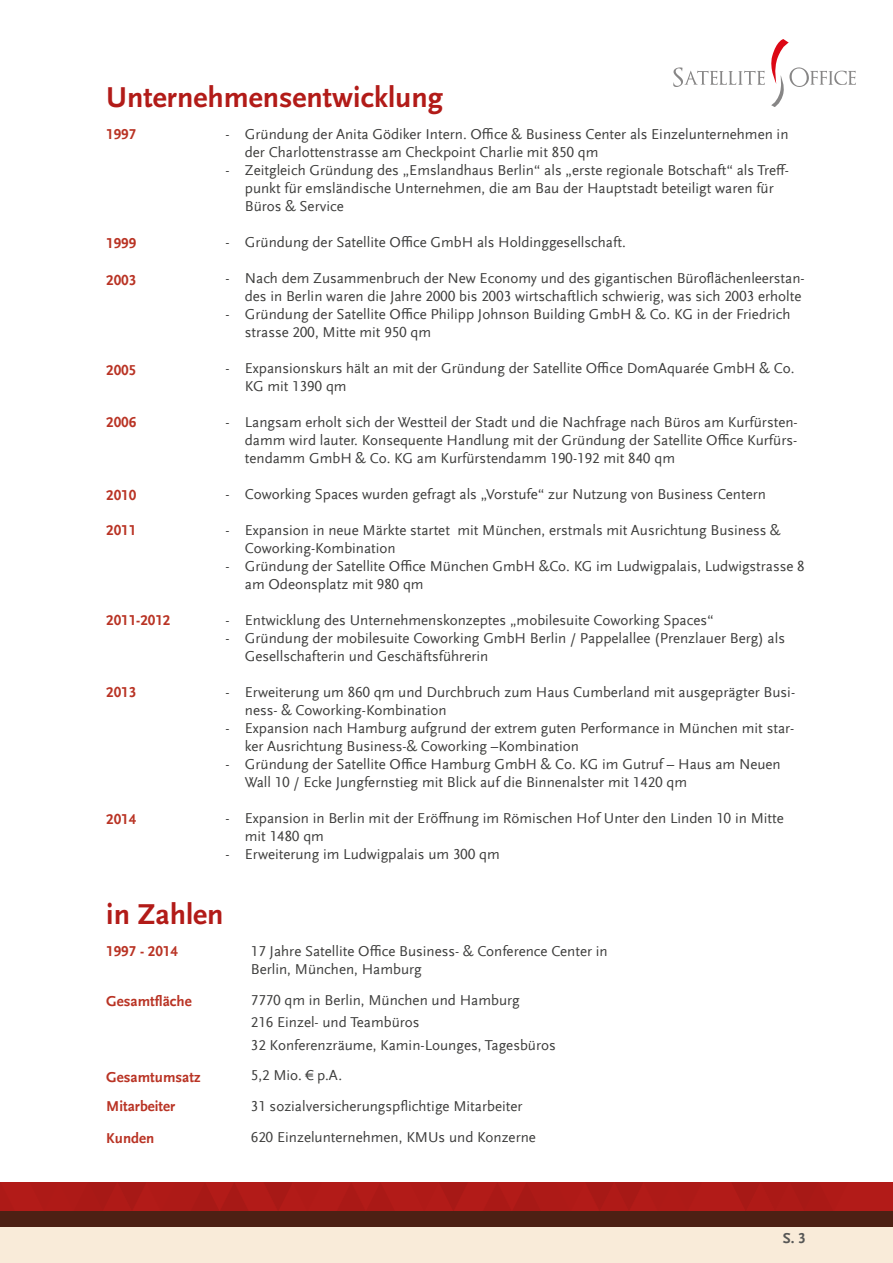
<style>
.page{position:relative;width:893px;height:1263px;background:#fff}
.page>*{position:absolute;margin:0;border:0;box-sizing:border-box;transform-origin:0 0}
.t1{font:700 30px "Scala Sans OT";color:#b21b18}
.t2{font:15px/18px "Scala Sans Offc";color:#3c3c3b}
.t3{font:700 15px/29px "Scala Sans Offc";color:#b93324}
.t4{font:700 15px "Scala Sans Offc";color:#575756}
</style>
<div class="page">
<div style="left:0;top:1182px;width:893px;height:59px;background:#b21b18"></div>
<div style="left:0;top:1226px;width:893px;height:37px;background:#f9ebd9"></div>
<div style="left:0;top:1211px;width:893px;height:15px;background:#4d2014"></div>
<svg style="left:673px;top:39px;width:183px;height:68px"></svg>
<h1 class="t1" style="left:106px;top:81px;width:338px">Unternehmensentwicklung</h1>
<p class="t2" style="left:245px;top:126px;width:545px;text-indent:-20px">- Gründung der Anita Gödiker Intern. Office &amp; Business Center als Einzelunternehmen in der Charlottenstrasse am Checkpoint Charlie mit 850 qm</p>
<p class="t2" style="left:245px;top:162px;width:546px;text-indent:-20px">- Zeitgleich Gründung des „Emslandhaus Berlin“ als „erste regionale Botschaft“ als Treff&shy;punkt für emsländische Unternehmen, die am Bau der Hauptstadt beteiligt waren für<br>Büros &amp; Service</p>
<p class="t2" style="left:225px;top:234px;width:402px">- Gründung der Satellite Office GmbH als Holdinggesellschaft.</p>
<p class="t2" style="left:225px;top:270px;width:581px;text-align:right">- Nach dem Zusammenbruch der New Economy und des gigantischen Büroflächenleerstan&shy;des in Berlin waren die Jahre 2000 bis 2003 wirtschaftlich schwierig, was sich 2003 erholte</p>
<p class="t2" style="left:245px;top:306px;width:547px;text-indent:-20px">- Gründung der Satellite Office Philipp Johnson Building GmbH &amp; Co. KG in der Friedrich strasse 200, Mitte mit 950 qm</p>
<p class="t2" style="left:245px;top:360px;width:551px;text-indent:-20px">- Expansionskurs hält an mit der Gründung der Satellite Office DomAquarée GmbH &amp; Co.<br>KG mit 1390 qm</p>
<p class="t2" style="left:245px;top:414px;width:554px;text-align:justify;text-indent:-20px">- Langsam erholt sich der Westteil der Stadt und die Nachfrage nach Büros am Kurfürsten&shy;damm wird lauter. Konsequente Handlung mit der Gründung der Satellite Office Kurfürs&shy;tendamm GmbH &amp; Co. KG am Kurfürstendamm 190-192 mit 840 qm</p>
<p class="t2" style="left:225px;top:486px;width:542px">- Coworking Spaces wurden gefragt als „Vorstufe“ zur Nutzung von Business Centern</p>
<p class="t2" style="left:245px;top:522px;width:537px;text-indent:-20px">- Expansion in neue Märkte startet mit München, erstmals mit Ausrichtung Business &amp;<br>Coworking-Kombination</p>
<p class="t2" style="left:245px;top:558px;width:561px;text-indent:-20px">- Gründung der Satellite Office München GmbH &amp;Co. KG im Ludwigpalais, Ludwigstrasse 8 am Odeonsplatz mit 980 qm</p>
<p class="t2" style="left:225px;top:612px;width:490px">- Entwicklung des Unternehmenskonzeptes „mobilesuite Coworking Spaces“</p>
<p class="t2" style="left:245px;top:630px;width:542px;text-indent:-20px">- Gründung der mobilesuite Coworking GmbH Berlin / Pappelallee (Prenzlauer Berg) als<br>Gesellschafterin und Geschäftsführerin</p>
<p class="t2" style="left:245px;top:684px;width:552px;text-indent:-20px">- Erweiterung um 860 qm und Durchbruch zum Haus Cumberland mit ausgeprägter Busi&shy;ness- &amp; Coworking-Kombination</p>
<p class="t2" style="left:245px;top:720px;width:551px;text-indent:-20px">- Expansion nach Hamburg aufgrund der extrem guten Performance in München mit star&shy;ker Ausrichtung Business-&amp; Coworking –Kombination</p>
<p class="t2" style="left:245px;top:756px;width:537px;text-indent:-20px">- Gründung der Satellite Office Hamburg GmbH &amp; Co. KG im Gutruf – Haus am Neuen<br>Wall 10 / Ecke Jungfernstieg mit Blick auf die Binnenalster mit 1420 qm</p>
<p class="t2" style="left:245px;top:810px;width:541px;text-indent:-20px">- Expansion in Berlin mit der Eröffnung im Römischen Hof Unter den Linden 10 in Mitte mit 1480 qm</p>
<p class="t2" style="left:225px;top:846px;width:276px">- Erweiterung im Ludwigpalais um 300 qm</p>
<p class="t3" style="left:106px;top:120px;width:31px">1997</p>
<p class="t3" style="left:106px;top:228px;width:31px">1999</p>
<p class="t3" style="left:106px;top:266px;width:31px">2003</p>
<p class="t3" style="left:106px;top:356px;width:31px">2005</p>
<p class="t3" style="left:106px;top:408px;width:31px">2006</p>
<p class="t3" style="left:106px;top:481px;width:31px">2010</p>
<p class="t3" style="left:106px;top:516px;width:31px">2011</p>
<p class="t3" style="left:106px;top:606px;width:66px">2011-2012</p>
<p class="t3" style="left:106px;top:678px;width:31px">2013</p>
<p class="t3" style="left:106px;top:804px;width:31px">2014</p>
<h1 class="t1" style="left:106px;top:897px;width:119px">in Zahlen</h1>
<p class="t3" style="left:106px;top:937px;width:73px">1997 - 2014</p>
<p class="t3" style="left:106px;top:987px;width:87px">Gesamtfläche</p>
<p class="t3" style="left:106px;top:1063px;width:96px">Gesamtumsatz<br>Mitarbeiter</p>
<p class="t3" style="left:106px;top:1124px;width:50px">Kunden</p>
<p class="t2" style="left:251px;top:943px;width:358px">17 Jahre Satellite Office Business- &amp; Conference Center in<br>Berlin, München, Hamburg</p>
<p class="t2" style="left:251px;top:989px;width:306px;line-height:22.2px">7770 qm in Berlin, München und Hamburg<br>216 Einzel- und Teambüros<br>32 Konferenzräume, Kamin-Lounges, Tagesbüros</p>
<p class="t2" style="left:251px;top:1060px;width:287px;line-height:30.8px">5,2 Mio. € p.A.<br>31 sozialversicherungspflichtige Mitarbeiter<br>620 Einzelunternehmen, KMUs und Konzerne</p>
<p class="t4" style="left:783px;top:1229px;width:25px">S. 3</p>
</div>
